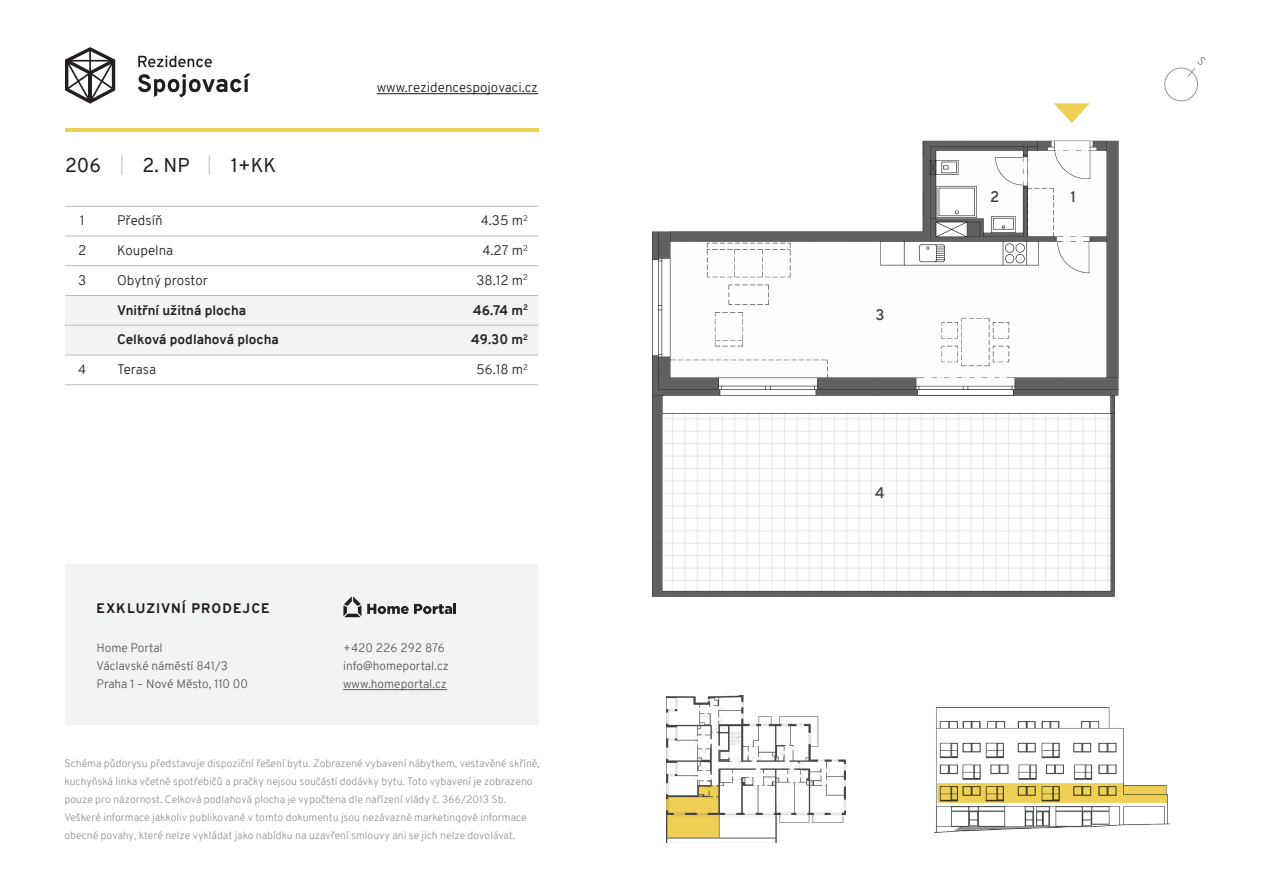
<style>
.page{position:relative;width:1263px;height:893px;background:#fff}
.page>*{position:absolute;margin:0;border:0;box-sizing:border-box;transform-origin:0 0}
.t1{font:19.5px "Overpass";color:#231f20}
.t2{font:600 15px "Overpass";color:#3c3f41}
.t3{font:300 13.5px "Overpass";color:#231f20}
.t4{font:700 13.5px "Overpass";color:#231f20}
.t5{font:800 13.5px "Overpass";letter-spacing:.08em;color:#231f20}
.t6{font:300 12px/18px "Overpass";color:#57585a}
.t7{font:300 10.5px/18px "Overpass";color:#939598}
</style>
<div class="page">
<img style="left:652px;top:140px;width:467px;height:457px">
<div style="left:65px;top:295px;width:473px;height:60px;background:#f2f3f4"></div>
<div style="left:65px;top:564px;width:473px;height:161px;background:#f2f3f4"></div>
<svg style="left:138px;top:55px;width:113px;height:42px"></svg>
<svg style="left:65px;top:47px;width:50px;height:57px"></svg>
<hr style="left:65px;top:295px;width:473px;height:1px;background:#bcbdc0">
<hr style="left:65px;top:236px;width:473px;height:1px;background:#bcbdc0">
<hr style="left:65px;top:206px;width:473px;height:1px;background:#bcbdc0">
<hr style="left:65px;top:265px;width:473px;height:1px;background:#bcbdc0">
<hr style="left:65px;top:325px;width:473px;height:1px;background:#bcbdc0">
<hr style="left:65px;top:355px;width:473px;height:1px;background:#bcbdc0">
<hr style="left:65px;top:384px;width:473px;height:1px;background:#bcbdc0">
<hr style="left:65px;top:128px;width:473px;height:3px;background:#eed057">
<hr style="left:343px;top:689px;width:104px;height:1px;background:#57585a">
<hr style="left:377px;top:93px;width:161px;height:1px;background:#231f20">
<svg style="left:367px;top:603px;width:89px;height:11px"></svg>
<svg style="left:343px;top:596px;width:18px;height:21px"></svg>
<svg style="left:1054px;top:103px;width:36px;height:20px"></svg>
<div style="left:1164px;top:68px;width:34px;height:33px;border:1px solid #939598;border-radius:50%"></div>
<svg style="left:1187px;top:57px;width:18px;height:21px"></svg>
<img style="left:936px;top:707px;width:234px;height:125px">
<svg style="left:121px;top:155px;width:1px;height:20px"></svg>
<svg style="left:209px;top:155px;width:1px;height:20px"></svg>
<img style="left:666px;top:696px;width:180px;height:146px">
<h1 class="t1" style="left:65px;top:151px;width:38px">206</h1>
<h1 class="t1" style="left:143px;top:151px;width:49px">2. NP</h1>
<h1 class="t1" style="left:231px;top:151px;width:47px">1+KK</h1>
<p class="t3" style="left:80px;top:211px;width:6px">1</p>
<p class="t3" style="left:78px;top:241px;width:10px">2</p>
<p class="t3" style="left:78px;top:271px;width:10px">3</p>
<p class="t3" style="left:117px;top:211px;width:47px">Předsíň</p>
<p class="t3" style="left:117px;top:241px;width:58px">Koupelna</p>
<p class="t3" style="left:117px;top:271px;width:92px">Obytný prostor</p>
<p class="t4" style="left:117px;top:300px;width:131px">Vnitřní užitná plocha</p>
<p class="t4" style="left:117px;top:330px;width:163px">Celková podlahová plocha</p>
<p class="t3" style="left:377px;top:77px;width:163px">www.rezidencespojovaci.cz</p>
<p class="t3" style="left:481px;top:211px;width:49px">4.35 m<sup>2</sup></p>
<p class="t3" style="left:482px;top:241px;width:47px">4.27 m<sup>2</sup></p>
<p class="t3" style="left:476px;top:271px;width:53px">38.12 m<sup>2</sup></p>
<p class="t4" style="left:473px;top:300px;width:56px">46.74 m<sup>2</sup></p>
<p class="t4" style="left:471px;top:330px;width:58px">49.30 m<sup>2</sup></p>
<p class="t3" style="left:78px;top:360px;width:10px">4</p>
<p class="t3" style="left:117px;top:360px;width:40px">Terasa</p>
<p class="t3" style="left:476px;top:360px;width:53px">56.18 m<sup>2</sup></p>
<p class="t5" style="left:96px;top:599px;width:174px">EXKLUZIVNÍ PRODEJCE</p>
<p class="t6" style="left:96px;top:639px;width:153px">Home Portal<br>Václavské náměstí 841/3<br>Praha 1 – Nové Město, 110 00</p>
<p class="t6" style="left:343px;top:639px;width:107px">+420 226 292 876 info@homeportal.cz www.homeportal.cz</p>
<p class="t7" style="left:65px;top:755px;width:477px">Schéma půdorysu představuje dispoziční řešení bytu. Zobrazené vybavení nábytkem, vestavěné skříně, kuchyňská linka včetně spotřebičů a pračky nejsou součástí dodávky bytu. Toto vybavení je zobrazeno pouze pro názornost. Celková podlahová plocha je vypočtena dle nařízení vlády č. 366/2013 Sb.<br>Veškeré informace jakkoliv publikované v tomto dokumentu jsou nezávazné marketingové informace obecné povahy, které nelze vykládat jako nabídku na uzavření smlouvy ani se jich nelze dovolávat.</p>
<h2 class="t2" style="left:875px;top:304px;width:11px">3</h2>
<h2 class="t2" style="left:875px;top:482px;width:11px">4</h2>
<h2 class="t2" style="left:990px;top:186px;width:11px">2</h2>
<h2 class="t2" style="left:1070px;top:186px;width:8px">1</h2>
</div>
